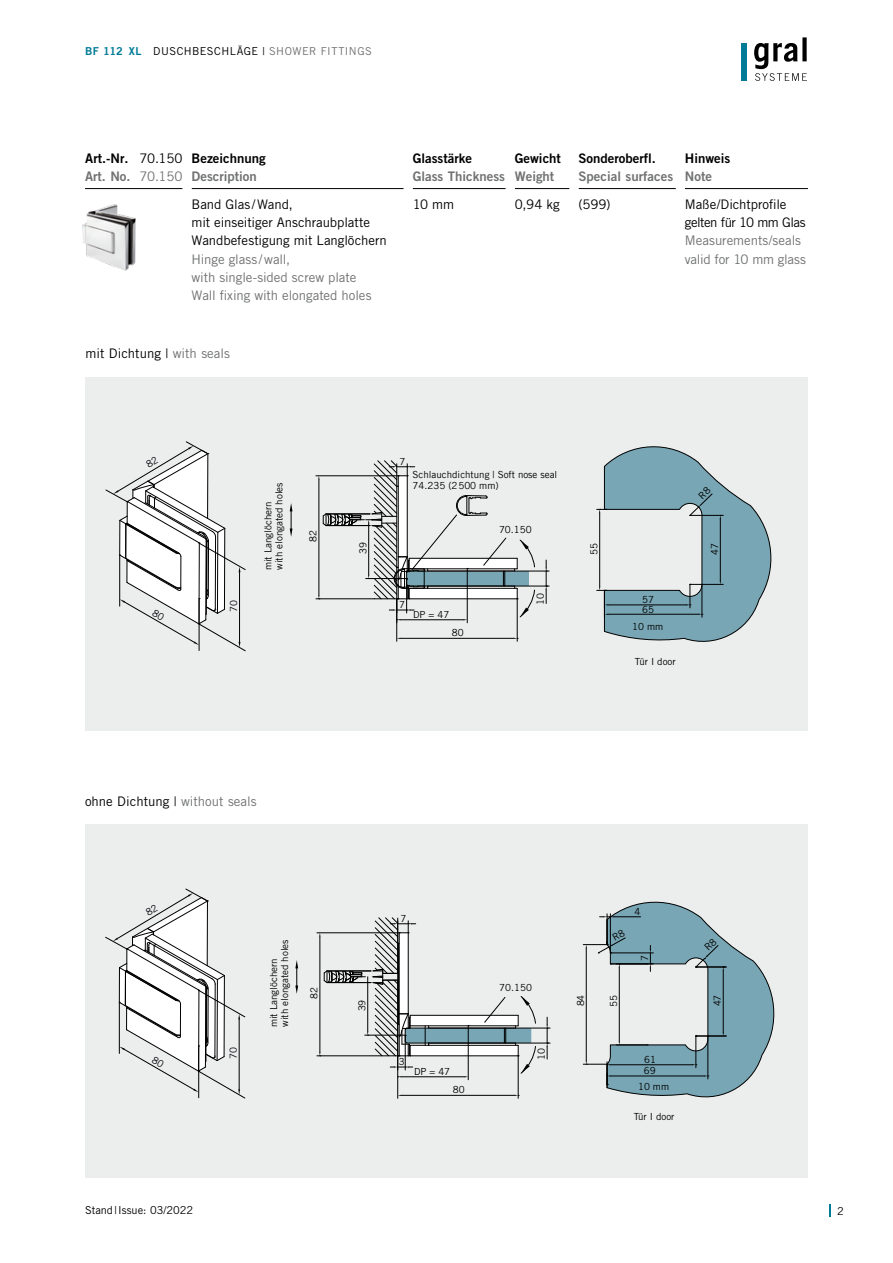
<style>
.page{position:relative;width:893px;height:1263px;background:#fff}
.page>*{position:absolute;margin:0;border:0;box-sizing:border-box;transform-origin:0 0}
.t1{font:13.2px/18.3px "Trade Gothic LT Pro";letter-spacing:-.005em;color:#000}
.t2{font:13.2px/18.3px "Trade Gothic LT Pro";letter-spacing:-.01em;color:#707172}
.t3{font:13.2px/18.3px "Trade Gothic LT Pro Bd 2";color:#000}
.t4{font:13.2px "Trade Gothic LT Pro Bd 2";color:#707172}
.t5{font:10.95px "Trade Gothic LT Pro";letter-spacing:.035em;color:#000}
.t6{font:10.95px "Trade Gothic LT Pro";color:#000}
.t7{font:9.75px/10.8px "Trade Gothic LT Pro";color:#000}
.t8{font:9.75px/11.7px "Trade Gothic";color:#000}
.t9{font:9.75px "Trade Gothic";color:#04080c}
.s1{font-family:"Trade Gothic LT Pro Bd 2";color:#007b97}
.s2{color:#707172}
.s3{font-family:"Trade Gothic LT Pro"}
.s4{font-family:"Trade Gothic LT Pro";color:#707172}
</style>
<div class="page">
<svg style="left:829px;top:1204px;width:2px;height:13px"></svg>
<hr style="left:85px;top:188px;width:98px;height:1px;background:#000">
<hr style="left:192px;top:188px;width:212px;height:1px;background:#000">
<hr style="left:413px;top:188px;width:93px;height:1px;background:#000">
<hr style="left:515px;top:188px;width:55px;height:1px;background:#000">
<hr style="left:579px;top:188px;width:97px;height:1px;background:#000">
<hr style="left:685px;top:188px;width:123px;height:1px;background:#000">
<img style="left:82px;top:204px;width:54px;height:67px">
<div style="left:85px;top:824px;width:722px;height:354px;background:#eceded"></div>
<div style="left:85px;top:377px;width:722px;height:354px;background:#eceded"></div>
<div style="left:407px;top:571px;width:122px;height:15px;background:#78a6b4"></div>
<div style="left:409px;top:558px;width:108px;height:11px;background:#fff"></div>
<hr style="left:428px;top:569px;width:87px;height:2px;background:#fff">
<hr style="left:428px;top:586px;width:87px;height:2px;background:#fff">
<div style="left:410px;top:588px;width:107px;height:11px;background:#fff"></div>
<hr style="left:316px;top:475px;width:82px;height:1px;background:#000">
<hr style="left:316px;top:598px;width:82px;height:1px;background:#000">
<hr style="left:396px;top:599px;width:1px;height:42px;background:#000">
<hr style="left:517px;top:599px;width:1px;height:42px;background:#000">
<hr style="left:400px;top:638px;width:113px;height:1px;background:#000">
<hr style="left:467px;top:568px;width:1px;height:55px;background:#000">
<hr style="left:400px;top:619px;width:63px;height:1px;background:#000">
<svg style="left:545px;top:560px;width:4px;height:43px"></svg>
<hr style="left:408px;top:586px;width:138px;height:1px;background:#000">
<hr style="left:408px;top:571px;width:138px;height:1px;background:#000">
<hr style="left:410px;top:588px;width:107px;height:1px;background:#000">
<hr style="left:410px;top:598px;width:107px;height:1px;background:#000">
<hr style="left:409px;top:568px;width:108px;height:1px;background:#000">
<hr style="left:409px;top:558px;width:108px;height:1px;background:#000">
<svg style="left:318px;top:460px;width:189px;height:153px"></svg>
<svg style="left:290px;top:503px;width:2px;height:34px"></svg>
<svg style="left:514px;top:539px;width:21px;height:32px"></svg>
<svg style="left:514px;top:586px;width:21px;height:32px"></svg>
<div style="left:741px;top:43px;width:6px;height:38px;background:#007b97"></div>
<svg style="left:754px;top:37px;width:53px;height:44px"></svg>
<hr style="left:317px;top:932px;width:82px;height:1px;background:#000">
<hr style="left:317px;top:1055px;width:82px;height:1px;background:#000">
<hr style="left:397px;top:1056px;width:1px;height:42px;background:#000">
<hr style="left:518px;top:1056px;width:1px;height:42px;background:#000">
<hr style="left:401px;top:1095px;width:113px;height:1px;background:#000">
<hr style="left:468px;top:1025px;width:1px;height:55px;background:#000">
<svg style="left:295px;top:960px;width:3px;height:34px"></svg>
<svg style="left:546px;top:1017px;width:4px;height:42px"></svg>
<hr style="left:407px;top:1043px;width:140px;height:1px;background:#000">
<hr style="left:407px;top:1028px;width:140px;height:1px;background:#000">
<svg style="left:319px;top:917px;width:217px;height:160px"></svg>
<svg style="left:105px;top:888px;width:141px;height:211px"></svg>
<svg style="left:105px;top:441px;width:141px;height:211px"></svg>
<svg style="left:597px;top:446px;width:175px;height:196px"></svg>
<svg style="left:583px;top:901px;width:192px;height:197px"></svg>
<p class="t5" style="left:85px;top:45px;width:288px"><span class="s1">BF 112 XL</span> DUSCHBESCHLÄGE | <span class="s2">SHOWER FITTINGS</span></p>
<p class="t3" style="left:85px;top:149px;width:99px">Art.-Nr. <span class="s3">70.150<br></span><span class="s2">Art. No.</span> <span class="s4">70.150</span></p>
<p class="t3" style="left:192px;top:149px;width:76px">Bezeichnung</p>
<p class="t4" style="left:192px;top:168px;width:67px">Description</p>
<p class="t1" style="left:192px;top:195px;width:197px">Band Glas /Wand,<br>mit einseitiger Anschraubplatte<br>Wandbefestigung mit Langlöchern</p>
<p class="t2" style="left:192px;top:250px;width:182px">Hinge glass /wall,<br>with single-sided screw plate<br>Wall fixing with elongated holes</p>
<p class="t1" style="left:85px;top:344px;width:146px">mit Dichtung | <span class="s2">with seals</span></p>
<p class="t3" style="left:413px;top:149px;width:61px">Glasstärke</p>
<p class="t4" style="left:413px;top:168px;width:94px">Glass Thickness</p>
<p class="t3" style="left:515px;top:149px;width:48px">Gewicht</p>
<p class="t4" style="left:515px;top:168px;width:41px">Weight</p>
<p class="t3" style="left:579px;top:149px;width:79px">Sonderoberfl.</p>
<p class="t4" style="left:579px;top:168px;width:96px">Special surfaces</p>
<p class="t3" style="left:685px;top:149px;width:47px">Hinweis</p>
<p class="t4" style="left:685px;top:168px;width:29px">Note</p>
<p class="t1" style="left:413px;top:195px;width:43px">10 mm</p>
<p class="t1" style="left:515px;top:195px;width:47px">0,94 kg</p>
<p class="t1" style="left:579px;top:195px;width:34px">(599)</p>
<p class="t1" style="left:685px;top:195px;width:122px">Maße/Dichtprofile gelten für 10 mm Glas</p>
<p class="t2" style="left:685px;top:231px;width:123px">Measurements/seals valid for 10 mm glass</p>
<p class="t9" style="left:228px;top:611px;width:13px;rotate:-90deg">70</p>
<p class="t8" style="left:263px;top:570px;width:89px;line-height:10.8px;rotate:-90deg">mit Langlöchern with elongated holes</p>
<p class="t8" style="left:308px;top:542px;width:13px;rotate:-90deg">82</p>
<p class="t8" style="left:358px;top:554px;width:13px;rotate:-90deg">39</p>
<p class="t8" style="left:399px;top:456px;width:7px">7</p>
<p class="t8" style="left:413px;top:469px;width:146px">Schlauchdichtung | Soft nose seal<br>74.235 (2500 mm)</p>
<p class="t8" style="left:499px;top:524px;width:34px">70.150</p>
<p class="t8" style="left:399px;top:599px;width:7px">7</p>
<p class="t8" style="left:413px;top:609px;width:38px">DP = 47</p>
<p class="t8" style="left:452px;top:627px;width:13px">80</p>
<p class="t8" style="left:535px;top:605px;width:13px;rotate:-90deg">10</p>
<p class="t7" style="left:588px;top:555px;width:13px;rotate:-90deg">55</p>
<p class="t7" style="left:709px;top:555px;width:13px;rotate:-90deg">47</p>
<p class="t7" style="left:642px;top:594px;width:13px">57</p>
<p class="t7" style="left:642px;top:604px;width:13px">65</p>
<p class="t7" style="left:632px;top:621px;width:33px">10 mm</p>
<p class="t7" style="left:635px;top:656px;width:42px">Tür I door</p>
<p class="t1" style="left:85px;top:792px;width:173px">ohne Dichtung | <span class="s2">without seals</span></p>
<p class="t9" style="left:227px;top:1059px;width:13px;rotate:-90deg">70</p>
<p class="t7" style="left:268px;top:1027px;width:89px;rotate:-90deg">mit Langlöchern with elongated holes</p>
<p class="t7" style="left:309px;top:999px;width:13px;rotate:-90deg">82</p>
<p class="t6" style="left:85px;top:1203px;width:110px">Stand|Issue: 03/2022</p>
<p class="t7" style="left:356px;top:1011px;width:13px;rotate:-90deg">39</p>
<p class="t7" style="left:400px;top:912px;width:7px">7</p>
<p class="t7" style="left:399px;top:1056px;width:7px">3</p>
<p class="t7" style="left:414px;top:1065px;width:38px">DP = 47</p>
<p class="t7" style="left:453px;top:1084px;width:13px">80</p>
<p class="t7" style="left:499px;top:982px;width:34px">70.150</p>
<p class="t7" style="left:536px;top:1060px;width:13px;rotate:-90deg">10</p>
<p class="t7" style="left:575px;top:1006px;width:13px;rotate:-90deg">84</p>
<p class="t7" style="left:634px;top:905px;width:7px">4</p>
<p class="t7" style="left:639px;top:961px;width:7px;rotate:-90deg">7</p>
<p class="t7" style="left:608px;top:1006px;width:13px;rotate:-90deg">55</p>
<p class="t7" style="left:712px;top:1006px;width:13px;rotate:-90deg">47</p>
<p class="t7" style="left:644px;top:1053px;width:13px">61</p>
<p class="t7" style="left:644px;top:1065px;width:13px">69</p>
<p class="t7" style="left:638px;top:1081px;width:33px">10 mm</p>
<p class="t7" style="left:634px;top:1111px;width:42px">Tür I door</p>
<p class="t5" style="left:837px;top:1204px;width:8px">2</p>
</div>
